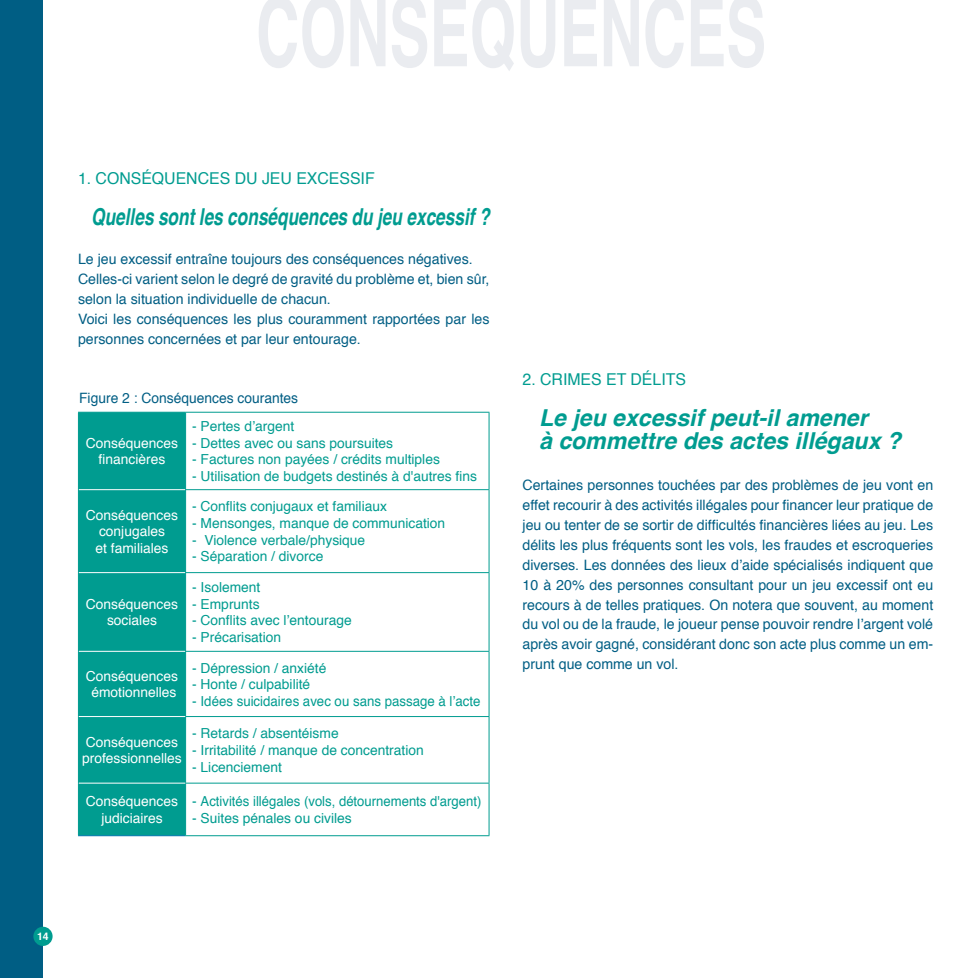
<style>
.page{position:relative;width:978px;height:978px;background:#fff}
.page>*{position:absolute;margin:0;border:0;box-sizing:border-box;transform-origin:0 0}
.t1{font:700 96px "Helvetica";color:#eaecf0;scale:.62 1}
.t2{font:italic 700 23.4px/23.4px "Helvetica";color:#009c90}
.t3{font:italic 700 23.4px "Helvetica";color:#009c90;scale:.74 1}
.t4{font:16.35px "Helvetica";color:#009c90}
.t5{font:14.25px/20px "Helvetica";color:#005e84;text-align:justify}
.t6{font:13.8px "Helvetica";color:#009c90}
.t7{font:13.8px/16.5px "Helvetica";color:#fff;text-align:center}
.t8{font:700 10.5px "Helvetica";color:#fff}
</style>
<div class="page">
<div style="left:0;top:0;width:43px;height:978px;background:#005e84"></div>
<div style="left:33px;top:927px;width:20px;height:19px;background:#009c90;border-radius:50%"></div>
<div style="left:79px;top:413px;width:106px;height:422px;background:#009c90"></div>
<hr style="left:78px;top:835px;width:107px;height:1px;background:#0076ac">
<hr style="left:79px;top:489px;width:106px;height:1px;background:#fff">
<hr style="left:79px;top:572px;width:106px;height:1px;background:#fff">
<hr style="left:79px;top:651px;width:106px;height:1px;background:#fff">
<hr style="left:78px;top:412px;width:108px;height:1px;background:#009c90">
<hr style="left:186px;top:412px;width:303px;height:1px;background:#009c90">
<hr style="left:185px;top:413px;width:1px;height:76px;background:#009c90">
<hr style="left:489px;top:413px;width:1px;height:76px;background:#009c90">
<hr style="left:185px;top:489px;width:304px;height:1px;background:#009c90">
<hr style="left:185px;top:490px;width:1px;height:82px;background:#009c90">
<hr style="left:489px;top:490px;width:1px;height:82px;background:#009c90">
<hr style="left:185px;top:572px;width:304px;height:1px;background:#009c90">
<hr style="left:185px;top:573px;width:1px;height:78px;background:#009c90">
<hr style="left:489px;top:573px;width:1px;height:78px;background:#009c90">
<hr style="left:185px;top:651px;width:304px;height:1px;background:#009c90">
<hr style="left:185px;top:652px;width:1px;height:64px;background:#009c90">
<hr style="left:489px;top:652px;width:1px;height:64px;background:#009c90">
<hr style="left:185px;top:716px;width:304px;height:1px;background:#009c90">
<hr style="left:185px;top:717px;width:1px;height:66px;background:#009c90">
<hr style="left:489px;top:717px;width:1px;height:66px;background:#009c90">
<hr style="left:185px;top:783px;width:304px;height:1px;background:#009c90">
<hr style="left:185px;top:784px;width:1px;height:51px;background:#009c90">
<hr style="left:489px;top:784px;width:1px;height:51px;background:#009c90">
<hr style="left:185px;top:835px;width:304px;height:1px;background:#009c90">
<hr style="left:78px;top:413px;width:1px;height:77px;background:#009c90">
<hr style="left:78px;top:490px;width:1px;height:83px;background:#009c90">
<hr style="left:78px;top:573px;width:1px;height:78px;background:#009c90">
<hr style="left:78px;top:651px;width:1px;height:66px;background:#009c90">
<hr style="left:78px;top:717px;width:1px;height:66px;background:#009c90">
<hr style="left:78px;top:783px;width:1px;height:52px;background:#009c90">
<hr style="left:79px;top:716px;width:106px;height:1px;background:#fff">
<hr style="left:79px;top:783px;width:106px;height:1px;background:#fff">
<h1 class="t1" style="left:256px;top:-54px;width:824px">CONSÉQUENCES</h1>
<p class="t4" style="left:78px;top:164px;width:298px">1. CONSÉQUENCES DU JEU EXCESSIF</p>
<h2 class="t3" style="left:91px;top:197px;width:540px">Quelles sont les conséquences du jeu excessif ?</h2>
<p class="t5" style="left:78px;top:249px;width:413px;text-align:left">Le jeu excessif entraîne toujours des conséquences négatives.<br>Celles-ci varient selon le degré de gravité du problème et, bien sûr, selon la situation individuelle de chacun.<br>Voici les conséquences les plus couramment rapportées par les personnes concernées et par leur entourage.</p>
<p class="t5" style="left:79px;top:387px;width:220px">Figure 2 : Conséquences courantes</p>
<p class="t7" style="left:86px;top:434px;width:94px">Conséquences financières</p>
<p class="t7" style="left:86px;top:506px;width:94px">Conséquences conjugales<br>et familiales</p>
<p class="t7" style="left:86px;top:595px;width:94px">Conséquences sociales</p>
<p class="t7" style="left:86px;top:667px;width:94px">Conséquences émotionnelles</p>
<p class="t7" style="left:82px;top:733px;width:101px;text-align:left">Conséquences professionnelles</p>
<p class="t6" style="left:192px;top:415px;width:104px">- Pertes d’argent</p>
<p class="t6" style="left:192px;top:431px;width:202px">- Dettes avec ou sans poursuites</p>
<p class="t6" style="left:192px;top:448px;width:249px">- Factures non payées / crédits multiples</p>
<p class="t6" style="left:192px;top:464px;width:286px">- Utilisation de budgets destinés à d'autres fins</p>
<p class="t6" style="left:192px;top:495px;width:196px">- Conflits conjugaux et familiaux</p>
<p class="t6" style="left:192px;top:511px;width:255px">- Mensonges, manque de communication</p>
<p class="t6" style="left:192px;top:528px;width:175px">- Violence verbale/physique</p>
<p class="t6" style="left:192px;top:544px;width:133px">- Séparation / divorce</p>
<p class="t6" style="left:192px;top:576px;width:70px">- Isolement</p>
<p class="t6" style="left:192px;top:592px;width:69px">- Emprunts</p>
<p class="t6" style="left:192px;top:609px;width:161px">- Conflits avec l’entourage</p>
<p class="t6" style="left:192px;top:625px;width:90px">- Précarisation</p>
<p class="t6" style="left:192px;top:656px;width:136px">- Dépression / anxiété</p>
<p class="t6" style="left:192px;top:672px;width:120px">- Honte / culpabilité</p>
<p class="t6" style="left:192px;top:689px;width:290px">- Idées suicidaires avec ou sans passage à l’acte</p>
<p class="t6" style="left:192px;top:722px;width:148px">- Retards / absentéisme</p>
<p class="t6" style="left:192px;top:738px;width:233px">- Irritabilité / manque de concentration</p>
<p class="t6" style="left:192px;top:755px;width:91px">- Licenciement</p>
<p class="t7" style="left:86px;top:793px;width:94px">Conséquences judiciaires</p>
<p class="t6" style="left:192px;top:790px;width:291px">- Activités illégales (vols, détournements d'argent)</p>
<p class="t6" style="left:192px;top:806px;width:161px">- Suites pénales ou civiles</p>
<p class="t4" style="left:523px;top:365px;width:165px">2. CRIMES ET DÉLITS</p>
<h2 class="t2" style="left:539px;top:406px;width:364px">Le jeu excessif peut-il amener<br>à commettre des actes illégaux ?</h2>
<p class="t5" style="left:523px;top:474px;width:412px">Certaines personnes touchées par des problèmes de jeu vont en effet recourir à des activités illégales pour financer leur pratique de jeu ou tenter de se sortir de difficultés financières liées au jeu. Les délits les plus fréquents sont les vols, les fraudes et escroqueries diverses. Les données des lieux d’aide spécialisés indiquent que 10 à 20% des personnes consultant pour un jeu excessif ont eu recours à de telles pratiques. On notera que souvent, au moment du vol ou de la fraude, le joueur pense pouvoir rendre l’argent volé après avoir gagné, considérant donc son acte plus comme un em&shy;prunt que comme un vol.</p>
<p class="t8" style="left:37px;top:927px;width:13px">14</p>
</div>
